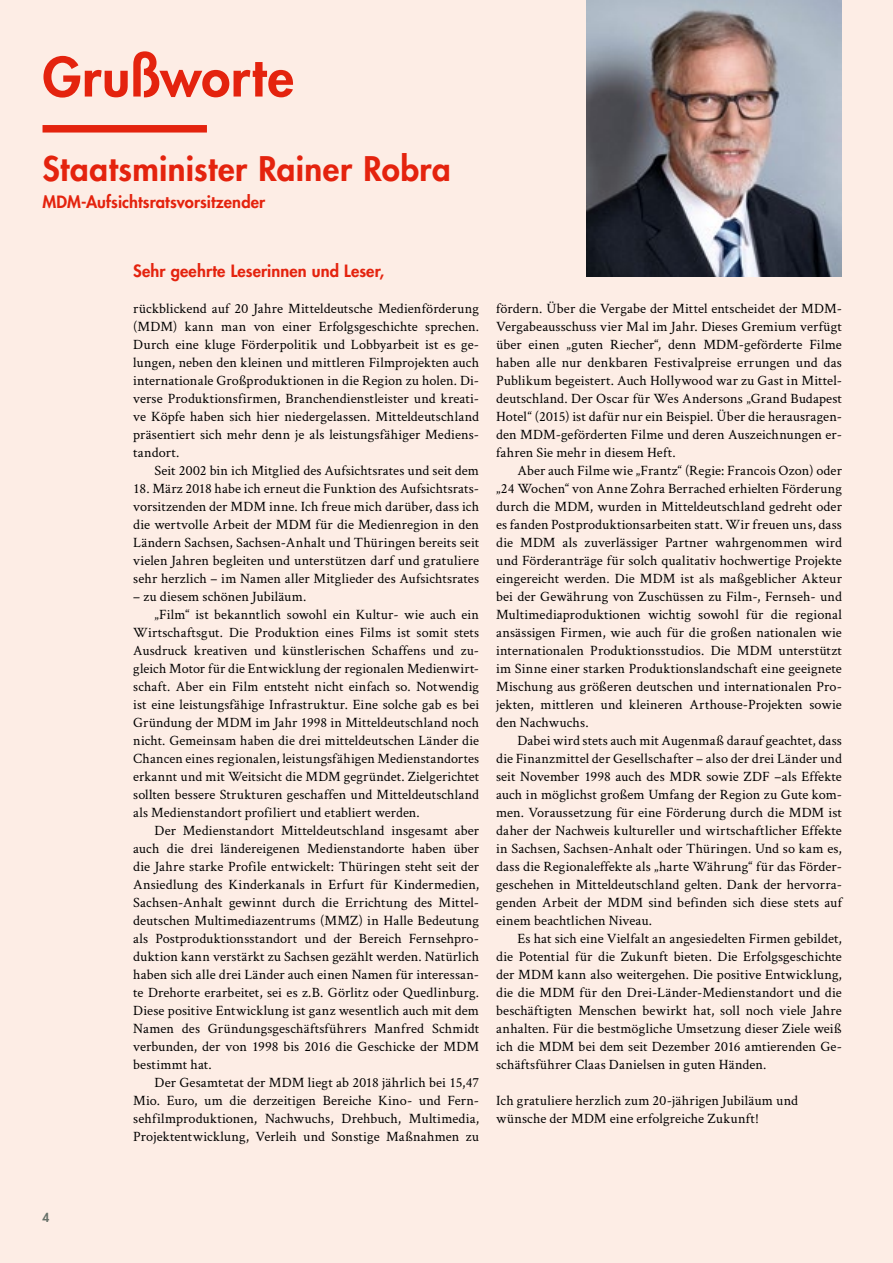
<style>
.page{position:relative;width:893px;height:1263px;background:#fdede5}
.page>*{position:absolute;margin:0;border:0;box-sizing:border-box;transform-origin:0 0}
.t1{font:800 52.5px "Futura Std";letter-spacing:.015em;color:#e4230e}
.t2{font:800 33px "Futura Std";letter-spacing:.015em;color:#e4230e}
.t3{font:800 16.5px "Futura Std";letter-spacing:.01em;color:#e4230e}
.t4{font:14.25px/18px "Crimson Text";letter-spacing:.01em;color:#000;text-align:justify}
.t5{font:800 12px "Futura Std";color:#677169}
</style>
<div class="page">
<div style="left:43px;top:125px;width:164px;height:8px;background:#e4230e"></div>
<img style="left:587px;top:0;width:255px;height:277px">
<h1 class="t1" style="left:43px;top:44px;width:253px">Grußworte</h1>
<h2 class="t2" style="left:43px;top:147px;width:410px">Staatsminister Rainer Robra</h2>
<p class="t3" style="left:43px;top:191px;width:224px">MDM-Aufsichtsratsvorsitzender</p>
<p class="t3" style="left:133px;top:260px;width:252px">Sehr geehrte Leserinnen und Leser,</p>
<p class="t4" style="left:133px;top:298px;width:347px">rückblickend auf 20 Jahre Mitteldeutsche Medienförderung (MDM) kann man von einer Erfolgsgeschichte sprechen.<br>Durch eine kluge Förderpolitik und Lobbyarbeit ist es ge&shy;lungen, neben den kleinen und mittleren Filmprojekten auch internationale Großproduktionen in die Region zu holen. Di&shy;verse Produktionsfirmen, Branchendienstleister und kreati&shy;ve Köpfe haben sich hier niedergelassen. Mitteldeutschland präsentiert sich mehr denn je als leistungsfähiger Mediens&shy;tandort.</p>
<p class="t4" style="left:154px;top:460px;width:326px">Seit 2002 bin ich Mitglied des Aufsichtsrates und seit dem</p>
<p class="t4" style="left:133px;top:478px;width:347px">18. März 2018 habe ich erneut die Funktion des Aufsichtsrats&shy;vorsitzenden der MDM inne. Ich freue mich darüber, dass ich die wertvolle Arbeit der MDM für die Medienregion in den Ländern Sachsen, Sachsen-Anhalt und Thüringen bereits seit vielen Jahren begleiten und unterstützen darf und gratuliere sehr herzlich – im Namen aller Mitglieder des Aufsichtsrates</p>
<p class="t4" style="left:133px;top:586px;width:175px">– zu diesem schönen Jubiläum.</p>
<p class="t4" style="left:154px;top:604px;width:326px">„Film“ ist bekanntlich sowohl ein Kultur- wie auch ein</p>
<p class="t4" style="left:133px;top:622px;width:347px">Wirtschaftsgut. Die Produktion eines Films ist somit stets</p>
<p class="t4" style="left:133px;top:640px;width:347px">Ausdruck kreativen und künstlerischen Schaffens und zu-</p>
<p class="t4" style="left:133px;top:658px;width:347px">gleich Motor für die Entwicklung der regionalen Medienwirt-</p>
<p class="t4" style="left:133px;top:676px;width:347px">schaft. Aber ein Film entsteht nicht einfach so. Notwendig</p>
<p class="t4" style="left:133px;top:694px;width:347px">ist eine leistungsfähige Infrastruktur. Eine solche gab es bei</p>
<p class="t4" style="left:133px;top:712px;width:347px">Gründung der MDM im Jahr 1998 in Mitteldeutschland noch</p>
<p class="t4" style="left:133px;top:730px;width:347px">nicht. Gemeinsam haben die drei mitteldeutschen Länder die</p>
<p class="t4" style="left:133px;top:748px;width:347px">Chancen eines regionalen, leistungsfähigen Medienstandortes</p>
<p class="t4" style="left:133px;top:766px;width:347px">erkannt und mit Weitsicht die MDM gegründet. Zielgerichtet</p>
<p class="t4" style="left:133px;top:784px;width:347px">sollten bessere Strukturen geschaffen und Mitteldeutschland</p>
<p class="t4" style="left:133px;top:802px;width:288px">als Medienstandort profiliert und etabliert werden.</p>
<p class="t4" style="left:154px;top:820px;width:326px">Der Medienstandort Mitteldeutschland insgesamt aber</p>
<p class="t4" style="left:133px;top:838px;width:347px">auch die drei ländereigenen Medienstandorte haben über</p>
<p class="t4" style="left:133px;top:856px;width:347px">die Jahre starke Profile entwickelt: Thüringen steht seit der</p>
<p class="t4" style="left:133px;top:874px;width:347px">Ansiedlung des Kinderkanals in Erfurt für Kindermedien,</p>
<p class="t4" style="left:133px;top:892px;width:347px">Sachsen-Anhalt gewinnt durch die Errichtung des Mittel-</p>
<p class="t4" style="left:133px;top:910px;width:347px">deutschen Multimediazentrums (MMZ) in Halle Bedeutung</p>
<p class="t4" style="left:133px;top:928px;width:347px">als Postproduktionsstandort und der Bereich Fernsehpro-</p>
<p class="t4" style="left:133px;top:946px;width:347px">duktion kann verstärkt zu Sachsen gezählt werden. Natürlich</p>
<p class="t4" style="left:133px;top:964px;width:347px">haben sich alle drei Länder auch einen Namen für interessan-</p>
<p class="t4" style="left:133px;top:982px;width:347px">te Drehorte erarbeitet, sei es z.B. Görlitz oder Quedlinburg.</p>
<p class="t4" style="left:133px;top:1000px;width:347px">Diese positive Entwicklung ist ganz wesentlich auch mit dem</p>
<p class="t4" style="left:133px;top:1018px;width:347px">Namen des Gründungsgeschäftsführers Manfred Schmidt</p>
<p class="t4" style="left:133px;top:1036px;width:347px">verbunden, der von 1998 bis 2016 die Geschicke der MDM</p>
<p class="t4" style="left:133px;top:1054px;width:80px">bestimmt hat.</p>
<p class="t4" style="left:154px;top:1072px;width:326px">Der Gesamtetat der MDM liegt ab 2018 jährlich bei 15,47</p>
<p class="t4" style="left:133px;top:1090px;width:347px">Mio. Euro, um die derzeitigen Bereiche Kino- und Fern-</p>
<p class="t4" style="left:133px;top:1108px;width:347px">sehfilmproduktionen, Nachwuchs, Drehbuch, Multimedia,</p>
<p class="t4" style="left:133px;top:1126px;width:347px">Projektentwicklung, Verleih und Sonstige Maßnahmen zu</p>
<p class="t4" style="left:496px;top:298px;width:347px">fördern. Über die Vergabe der Mittel entscheidet der MDM-Vergabeausschuss vier Mal im Jahr. Dieses Gremium verfügt über einen „guten Riecher“, denn MDM-geförderte Filme haben alle nur denkbaren Festivalpreise errungen und das Publikum begeistert. Auch Hollywood war zu Gast in Mittel&shy;deutschland. Der Oscar für Wes Andersons „Grand Budapest Hotel“ (2015) ist dafür nur ein Beispiel. Über die herausragen&shy;den MDM-geförderten Filme und deren Auszeichnungen er&shy;fahren Sie mehr in diesem Heft.</p>
<p class="t4" style="left:496px;top:460px;width:347px;text-indent:21px">Aber auch Filme wie „Frantz“ (Regie: Francois Ozon) oder „24 Wochen“ von Anne Zohra Berrached erhielten Förderung durch die MDM, wurden in Mitteldeutschland gedreht oder es fanden Postproduktionsarbeiten statt. Wir freuen uns, dass die MDM als zuverlässiger Partner wahrgenommen wird und Förderanträge für solch qualitativ hochwertige Projekte eingereicht werden. Die MDM ist als maßgeblicher Akteur bei der Gewährung von Zuschüssen zu Film-, Fernseh- und Multimediaproduktionen wichtig sowohl für die regional ansässigen Firmen, wie auch für die großen nationalen wie internationalen Produktionsstudios. Die MDM unterstützt im Sinne einer starken Produktionslandschaft eine geeignete Mischung aus größeren deutschen und internationalen Pro&shy;jekten, mittleren und kleineren Arthouse-Projekten sowie den Nachwuchs.</p>
<p class="t4" style="left:496px;top:730px;width:347px;text-indent:21px">Dabei wird stets auch mit Augenmaß darauf geachtet, dass die Finanzmittel der Gesellschafter – also der drei Länder und seit November 1998 auch des MDR sowie ZDF –als Effekte auch in möglichst großem Umfang der Region zu Gute kom&shy;men. Voraussetzung für eine Förderung durch die MDM ist daher der Nachweis kultureller und wirtschaftlicher Effekte in Sachsen, Sachsen-Anhalt oder Thüringen. Und so kam es, dass die Regionaleffekte als „harte Währung“ für das Förder&shy;geschehen in Mitteldeutschland gelten. Dank der hervorra&shy;genden Arbeit der MDM sind befinden sich diese stets auf einem beachtlichen Niveau.</p>
<p class="t4" style="left:496px;top:928px;width:347px;text-indent:21px">Es hat sich eine Vielfalt an angesiedelten Firmen gebildet, die Potential für die Zukunft bieten. Die Erfolgsgeschichte der MDM kann also weitergehen. Die positive Entwicklung, die die MDM für den Drei-Länder-Medienstandort und die beschäftigten Menschen bewirkt hat, soll noch viele Jahre anhalten. Für die bestmögliche Umsetzung dieser Ziele weiß ich die MDM bei dem seit Dezember 2016 amtierenden Ge&shy;schäftsführer Claas Danielsen in guten Händen.</p>
<p class="t4" style="left:496px;top:1090px;width:304px">Ich gratuliere herzlich zum 20-jährigen Jubiläum und wünsche der MDM eine erfolgreiche Zukunft!</p>
<p class="t5" style="left:43px;top:1210px;width:8px">4</p>
</div>
